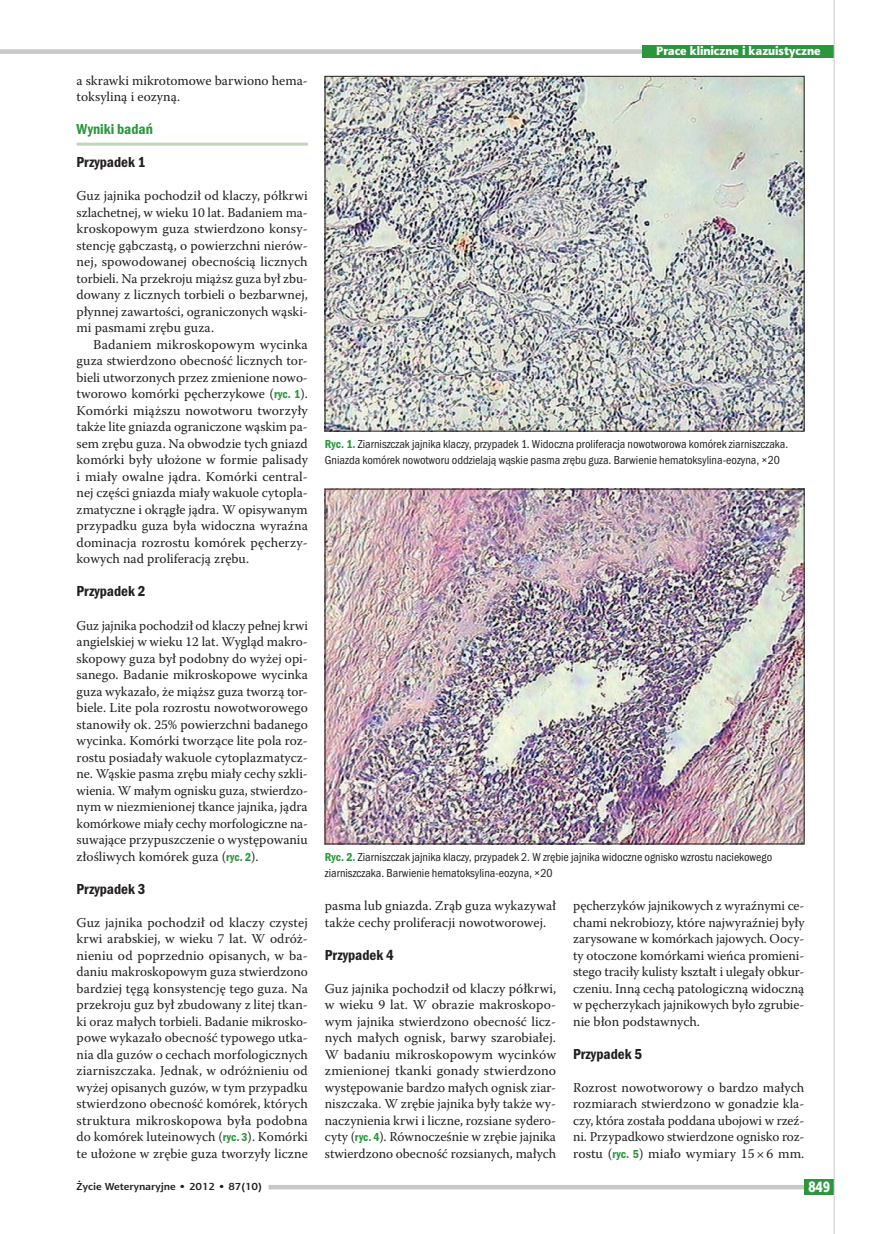
<style>
.page{position:relative;width:881px;height:1234px;background:#fff}
.page>*{position:absolute;margin:0;border:0;box-sizing:border-box;transform-origin:0 0}
.t1{font:15px "Franklin Got Itc TOT Dem Con";color:#231f20}
.t2{font:15px "Franklin Got Itc TOT Dem Con";color:#2a973d}
.t3{font:15px "Aerton Cnd EFN Black";color:#fff}
.t4{font:13.5px/16.5px "Warnock Pro";color:#231f20;text-align:justify}
.t5{font:12px/16.5px "Franklin Got Itc TOT Boo Con";color:#231f20}
.t6{font:12px "Aerton EFN Black";color:#fff}
.t7{font:700 10.2px "Aerton EFN";color:#231f20;scale:1.11 1}
.s1{font-family:"Franklin Got Itc TOT Dem Con";font-size:12px;color:#2a973d}
.s2{font-family:"Franklin Got Itc TOT Dem Con";color:#2a973d}
</style>
<div class="page">
<hr style="left:77px;top:143px;width:231px;height:3px;background:#bdd8b7">
<img style="left:327px;top:78px;width:475px;height:351px">
<img style="left:327px;top:491px;width:475px;height:351px">
<div style="left:0;top:49px;width:833px;height:5px;background:#c7c8ca"></div>
<div style="left:642px;top:45px;width:191px;height:13px;background:#2a973d"></div>
<div style="left:268px;top:1184px;width:565px;height:5px;background:#c7c8ca"></div>
<div style="left:804px;top:1178px;width:29px;height:15px;background:#2a973d"></div>
<hr style="left:833px;top:0;width:1px;height:1233px;background:#c7c8ca">
<p class="t4" style="left:77px;top:72px;width:233px">a skrawki mikrotomowe barwiono hema&shy;toksyliną i eozyną.</p>
<p class="t2" style="left:77px;top:120px;width:78px">Wyniki badań</p>
<p class="t1" style="left:77px;top:153px;width:70px">Przypadek 1</p>
<p class="t4" style="left:77px;top:187px;width:233px">Guz jajnika pochodził od klaczy, półkrwi szlachetnej, w wieku 10 lat. Badaniem ma&shy;kroskopowym guza stwierdzono konsy&shy;stencję gąbczastą, o powierzchni nierów&shy;nej, spowodowanej obecnością licznych torbieli. Na przekroju miąższ guza był zbu&shy;dowany z licznych torbieli o bezbarwnej, płynnej zawartości, ograniczonych wąski&shy;mi pasmami zrębu guza.</p>
<p class="t4" style="left:77px;top:336px;width:233px;text-indent:16px">Badaniem mikroskopowym wycinka guza stwierdzono obecność licznych tor&shy;bieli utworzonych przez zmienione nowo&shy;tworowo komórki pęcherzykowe (<span class="s1">ryc. 1</span>).<br>Komórki miąższu nowotworu tworzyły także lite gniazda ograniczone wąskim pa&shy;sem zrębu guza. Na obwodzie tych gniazd komórki były ułożone w formie palisady i miały owalne jądra. Komórki central&shy;nej części gniazda miały wakuole cytopla&shy;zmatyczne i okrągłe jądra. W opisywanym przypadku guza była widoczna wyraźna dominacja rozrostu komórek pęcherzy&shy;kowych nad proliferacją zrębu.</p>
<p class="t1" style="left:77px;top:582px;width:70px">Przypadek 2</p>
<p class="t4" style="left:77px;top:616px;width:233px">Guz jajnika pochodził od klaczy pełnej krwi angielskiej w wieku 12 lat. Wygląd makro&shy;skopowy guza był podobny do wyżej opi&shy;sanego. Badanie mikroskopowe wycinka guza wykazało, że miąższ guza tworzą tor&shy;biele. Lite pola rozrostu nowotworowego stanowiły ok. 25% powierzchni badanego wycinka. Komórki tworzące lite pola roz&shy;rostu posiadały wakuole cytoplazmatycz&shy;ne. Wąskie pasma zrębu miały cechy szkli&shy;wienia. W małym ognisku guza, stwierdzo&shy;nym w niezmienionej tkance jajnika, jądra komórkowe miały cechy morfologiczne na&shy;suwające przypuszczenie o występowaniu złośliwych komórek guza (<span class="s1">ryc. 2</span>).</p>
<p class="t1" style="left:77px;top:879px;width:70px">Przypadek 3</p>
<p class="t4" style="left:77px;top:913px;width:233px">Guz jajnika pochodził od klaczy czystej krwi arabskiej, w wieku 7 lat. W odróż&shy;nieniu od poprzednio opisanych, w ba&shy;daniu makroskopowym guza stwierdzono bardziej tęgą konsystencję tego guza. Na przekroju guz był zbudowany z litej tkan&shy;ki oraz małych torbieli. Badanie mikrosko&shy;powe wykazało obecność typowego utka&shy;nia dla guzów o cechach morfologicznych ziarniszczaka. Jednak, w odróżnieniu od wyżej opisanych guzów, w tym przypadku stwierdzono obecność komórek, których struktura mikroskopowa była podobna do komórek luteinowych (<span class="s1">ryc. 3</span>). Komórki te ułożone w zrębie guza tworzyły liczne</p>
<p class="t6" style="left:656px;top:43px;width:166px">Prace kliniczne i kazuistyczne</p>
<p class="t5" style="left:325px;top:435px;width:464px"><span class="s2">Ryc. 1.</span> Ziarniszczak jajnika klaczy, przypadek 1. Widoczna proliferacja nowotworowa komórek ziarniszczaka.<br>Gniazda komórek nowotworu oddzielają wąskie pasma zrębu guza. Barwienie hematoksylina-eozyna, ×20</p>
<p class="t5" style="left:325px;top:848px;width:448px"><span class="s2">Ryc. 2.</span> Ziarniszczak jajnika klaczy, przypadek 2. W zrębie jajnika widoczne ognisko wzrostu naciekowego ziarniszczaka. Barwienie hematoksylina-eozyna, ×20</p>
<p class="t4" style="left:325px;top:897px;width:233px">pasma lub gniazda. Zrąb guza wykazywał także cechy proliferacji nowotworowej.</p>
<p class="t1" style="left:325px;top:945px;width:70px">Przypadek 4</p>
<p class="t4" style="left:325px;top:979px;width:233px">Guz jajnika pochodził od klaczy półkrwi, w wieku 9 lat. W obrazie makroskopo&shy;wym jajnika stwierdzono obecność licz&shy;nych małych ognisk, barwy szarobiałej.<br>W badaniu mikroskopowym wycinków zmienionej tkanki gonady stwierdzono występowanie bardzo małych ognisk ziar&shy;niszczaka. W zrębie jajnika były także wy&shy;naczynienia krwi i liczne, rozsiane sydero&shy;cyty (<span class="s1">ryc. 4</span>). Równocześnie w zrębie jajnika stwierdzono obecność rozsianych, małych</p>
<p class="t4" style="left:573px;top:897px;width:233px">pęcherzyków jajnikowych z wyraźnymi ce&shy;chami nekrobiozy, które najwyraźniej były zarysowane w komórkach jajowych. Oocy&shy;ty otoczone komórkami wieńca promieni&shy;stego traciły kulisty kształt i ulegały obkur&shy;czeniu. Inną cechą patologiczną widoczną w pęcherzykach jajnikowych było zgrubie&shy;nie błon podstawnych.</p>
<p class="t1" style="left:573px;top:1044px;width:70px">Przypadek 5</p>
<p class="t4" style="left:573px;top:1078px;width:233px">Rozrost nowotworowy o bardzo małych rozmiarach stwierdzono w gonadzie kla&shy;czy, która została poddana ubojowi w rzeź&shy;ni. Przypadkowo stwierdzone ognisko roz&shy;rostu (<span class="s1">ryc. 5</span>) miało wymiary 15×6 mm.</p>
<p class="t7" style="left:77px;top:1180px;width:168px">Życie Weterynaryjne • 2012 • 87(10)</p>
<p class="t3" style="left:808px;top:1177px;width:23px">849</p>
</div>
